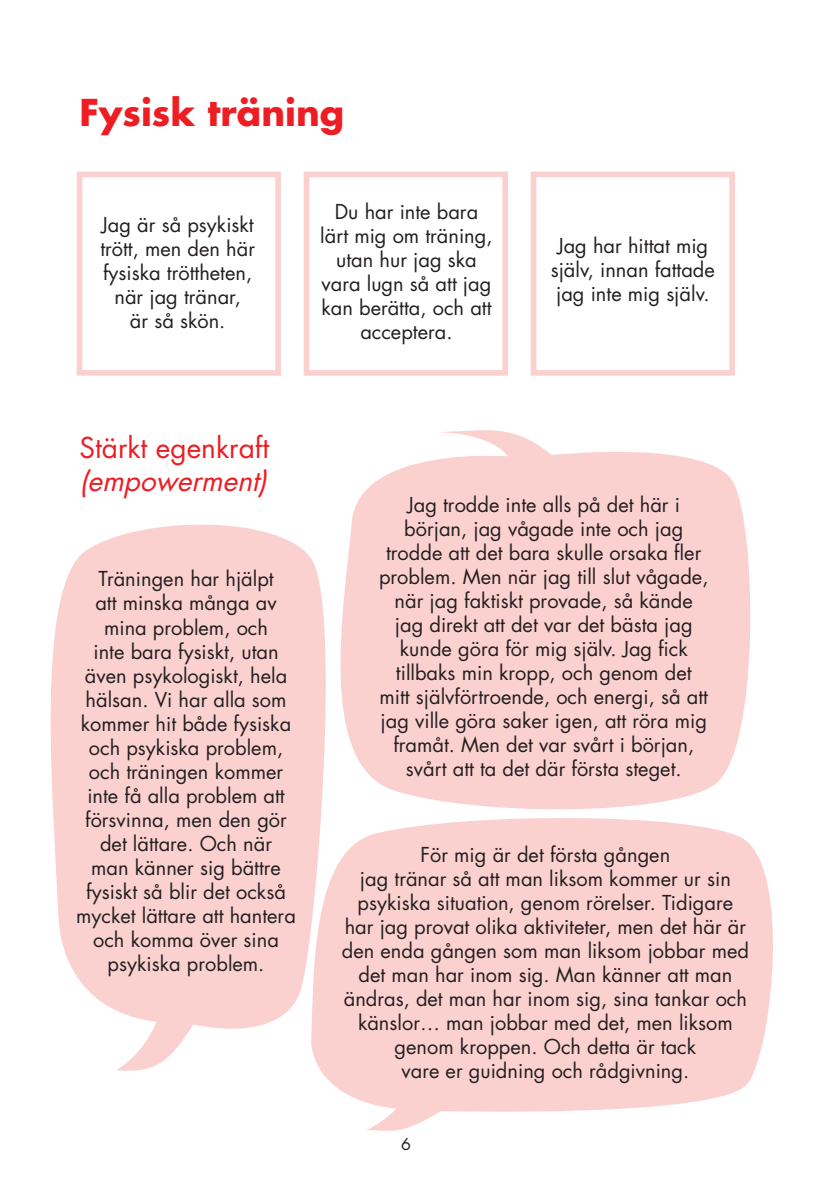
<style>
.page{position:relative;width:840px;height:1191px;background:#fff}
.page>*{position:absolute;margin:0;border:0;box-sizing:border-box;transform-origin:0 0}
.RUBBE{font:700 36px "Futura Std";color:#ee1d23}
.Ingress{font:28px/33.6px "Futura Std";color:#ee1d23}
.Bubblorna{font:20px/24px "Futura Std";color:#231f20;text-align:center}
.t1{font:16px "Futura Std";color:#231f20}
.s1{font-style:italic}
</style>
<div class="page">
<div style="left:530px;top:171px;width:204px;height:205px;border:6px solid #fbd1d0"></div>
<div style="left:303px;top:171px;width:204px;height:205px;border:6px solid #fbd1d0"></div>
<svg style="left:341px;top:430px;width:410px;height:380px;background:#fbd7d6"></svg>
<svg style="left:50px;top:524px;width:291px;height:547px;fill:#fbd1d0"></svg>
<svg style="left:310px;top:812px;width:463px;height:319px;background:#fbd7d6"></svg>
<div style="left:77px;top:171px;width:204px;height:205px;border:6px solid #fbd1d0"></div>
<p class="RUBBE" style="left:79px;top:89px;width:266px">Fysisk träning</p>
<p class="Bubblorna" style="left:100px;top:213px;width:156px">Jag är så psykiskt trött, men den här fysiska tröttheten, när jag tränar,<br>är så skön.</p>
<p class="Bubblorna" style="left:320px;top:200px;width:174px">Du har inte bara lärt mig om träning, utan hur jag ska vara lugn så att jag kan berätta, och att acceptera.</p>
<p class="Bubblorna" style="left:550px;top:234px;width:165px">Jag har hittat mig själv, innan fattade jag inte mig själv.</p>
<p class="Ingress" style="left:79px;top:431px;width:196px">Stärkt egenkraft <span class="s1">(empowerment)</span></p>
<p class="Bubblorna" style="left:76px;top:567px;width:221px">Träningen har hjälpt<br>att minska många av mina problem, och<br>inte bara fysiskt, utan även psykologiskt, hela hälsan. Vi har alla som kommer hit både fysiska och psykiska problem, och träningen kommer inte få alla problem att försvinna, men den gör det lättare. Och när<br>man känner sig bättre fysiskt så blir det också mycket lättare att hantera och komma över sina psykiska problem.</p>
<p class="Bubblorna" style="left:379px;top:492px;width:331px">Jag trodde inte alls på det här i början, jag vågade inte och jag trodde att det bara skulle orsaka fler problem. Men när jag till slut vågade, när jag faktiskt provade, så kände jag direkt att det var det bästa jag kunde göra för mig själv. Jag fick tillbaks min kropp, och genom det mitt självförtroende, och energi, så att jag ville göra saker igen, att röra mig framåt. Men det var svårt i början, svårt att ta det där första steget.</p>
<p class="Bubblorna" style="left:341px;top:842px;width:408px">För mig är det första gången<br>jag tränar så att man liksom kommer ur sin psykiska situation, genom rörelser. Tidigare har jag provat olika aktiviteter, men det här är den enda gången som man liksom jobbar med det man har inom sig. Man känner att man ändras, det man har inom sig, sina tankar och känslor… man jobbar med det, men liksom genom kroppen. Och detta är tack<br>vare er guidning och rådgivning.</p>
<p class="t1" style="left:401px;top:1134px;width:11px">6</p>
</div>
